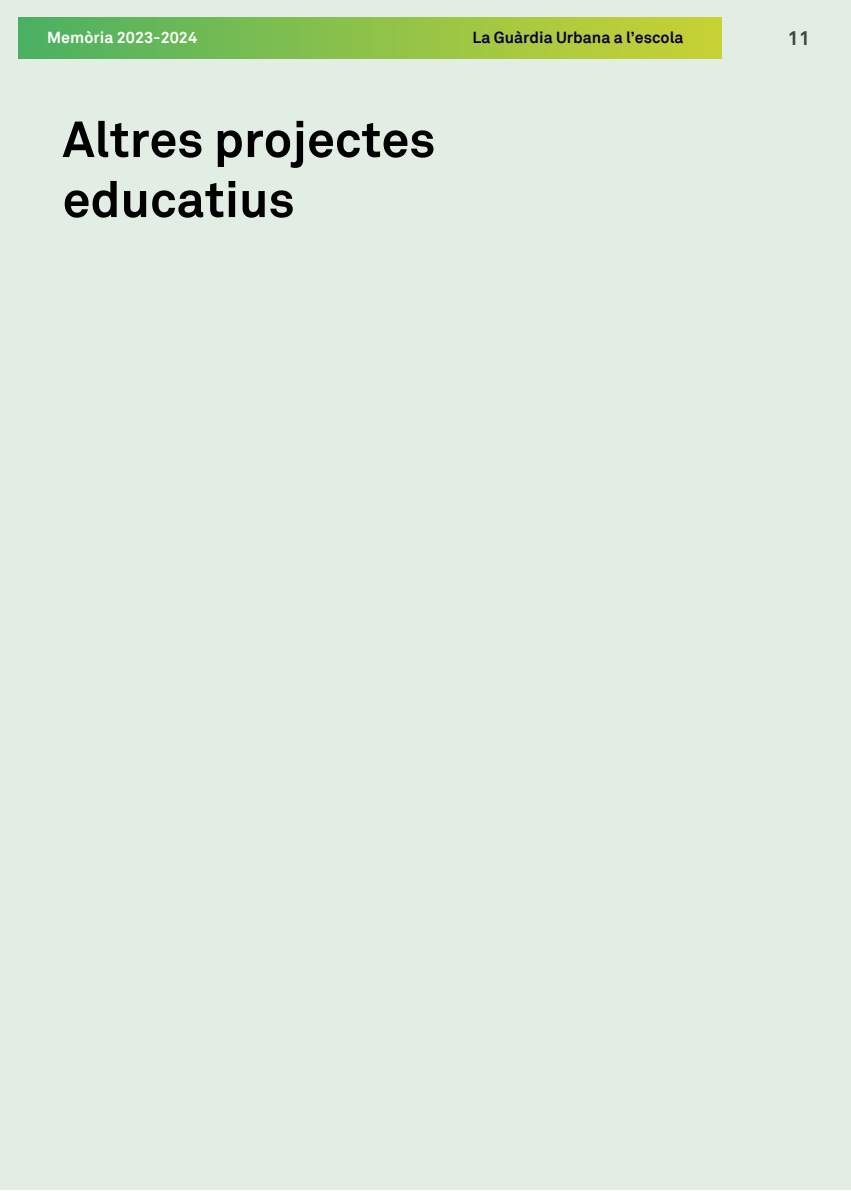
<style>
.page{position:relative;width:851px;height:1191px;background:#fff}
.page>*{position:absolute;margin:0;border:0;box-sizing:border-box;transform-origin:0 0}
.t1{font:700 50px/60px "Akkurat";color:#000}
.t2{font:700 20px "Akkurat";color:#444}
.t3{font:700 16px "Akkurat";color:#09023c}
.t4{font:700 16px "Akkurat";color:#fff}
</style>
<div class="page">
<div style="left:0;top:0;width:850px;height:1189px;background:#e2ede4"></div>
<div style="left:18px;top:18px;width:703px;height:40px;background:linear-gradient(to right,#4cb162,#ccd333)"></div>
<p class="t4" style="left:47px;top:27px;width:151px">Memòria 2023-2024</p>
<p class="t3" style="left:472px;top:27px;width:212px">La Guàrdia Urbana a l’escola</p>
<p class="t2" style="left:787px;top:25px;width:24px">11</p>
<p class="t1" style="left:63px;top:110px;width:374px">Altres projectes educatius</p>
</div>
